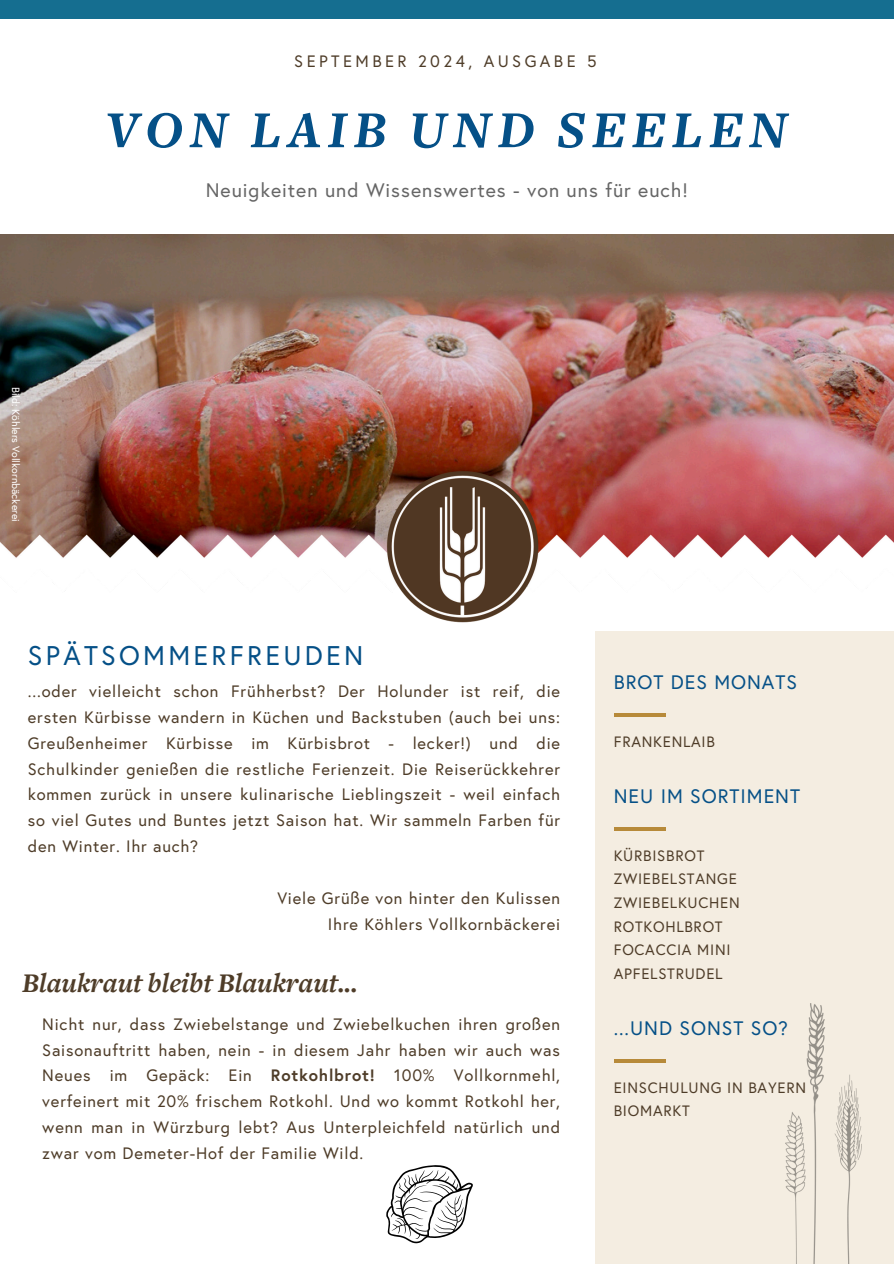
<style>
.page{position:relative;width:894px;height:1264px;background:#fff}
.page>*{position:absolute;margin:0;border:0;box-sizing:border-box;transform-origin:0 0}
.t1{font:italic 700 53.85px "Freight Text";letter-spacing:.115em;color:#055087}
.t2{font:italic 700 28.05px "Freight Text";color:#4e3c28}
.t3{font:27px "Europa";letter-spacing:.12em;color:#055087}
.t4{font:19.5px "Europa";letter-spacing:.05em;color:#666}
.t5{font:19.5px "Europa";letter-spacing:.05em;color:#055087}
.t6{font:16.5px/25.8px "Europa";letter-spacing:.05em;color:#4e3c28;text-align:justify}
.t7{font:16.5px "Europa";letter-spacing:.21em;color:#4e3c28}
.t8{font:15px/23.7px "Europa";letter-spacing:.05em;color:#4e3c28}
.t9{font:10.5px "Europa";color:#fff}
.s1{font-weight:700}
</style>
<div class="page">
<div style="left:0;top:0;width:893px;height:18px;background:#156e90"></div>
<div style="left:595px;top:631px;width:298px;height:632px;background:#f4ede1"></div>
<img style="left:0;top:235px;width:893px;height:190px">
<svg style="left:614px;top:827px;width:51px;height:3px"></svg>
<img style="left:0;top:425px;width:893px;height:198px">
<svg style="left:614px;top:1059px;width:51px;height:3px"></svg>
<hr style="left:613px;top:713px;width:52px;height:3px;background:#b78a39">
<img style="left:785px;top:1003px;width:76px;height:260px">
<svg style="left:386px;top:1165px;width:87px;height:78px"></svg>
<h6 class="t7" style="left:294px;top:50px;width:304px">SEPTEMBER 2024, AUSGABE 5</h6>
<p class="t9" style="left:23px;top:386px;width:136px;rotate:90deg">Bild: Köhlers Vollkornbäckerei</p>
<p class="t1" style="left:106px;top:109px;width:683px">VON LAIB UND SEELEN</p>
<h4 class="t4" style="left:206px;top:177px;width:483px">Neuigkeiten und Wissenswertes - von uns für euch!</h4>
<h4 class="t3" style="left:28px;top:637px;width:337px">SPÄTSOMMERFREUDEN</h4>
<h6 class="t6" style="left:28px;top:677px;width:533px">...oder vielleicht schon Frühherbst? Der Holunder ist reif, die ersten Kürbisse wandern in Küchen und Backstuben (auch bei uns:<br>Greußenheimer Kürbisse im Kürbisbrot - lecker!) und die Schulkinder genießen die restliche Ferienzeit. Die Reiserückkehrer kommen zurück in unsere kulinarische Lieblingszeit - weil einfach so viel Gutes und Buntes jetzt Saison hat. Wir sammeln Farben für den Winter. Ihr auch?</h6>
<h4 class="t6" style="left:277px;top:884px;width:284px">Viele Grüße von hinter den Kulissen</h4>
<h6 class="t6" style="left:328px;top:910px;width:233px">Ihre Köhlers Vollkornbäckerei</h6>
<p class="t2" style="left:22px;top:972px;width:337px">Blaukraut bleibt Blaukraut...</p>
<p class="t6" style="left:42px;top:1010px;width:519px">Nicht nur, dass Zwiebelstange und Zwiebelkuchen ihren großen Saisonauftritt haben, nein - in diesem Jahr haben wir auch was Neues im Gepäck: Ein <span class="s1">Rotkohlbrot!</span> 100% Vollkornmehl, verfeinert mit 20% frischem Rotkohl. Und wo kommt Rotkohl her, wenn man in Würzburg lebt? Aus Unterpleichfeld natürlich und zwar vom Demeter-Hof der Familie Wild.</p>
<h2 class="t5" style="left:613px;top:668px;width:185px">BROT DES MONATS</h2>
<p class="t8" style="left:613px;top:729px;width:103px">FRANKENLAIB</p>
<h5 class="t5" style="left:613px;top:782px;width:188px">NEU IM SORTIMENT</h5>
<h1 class="t8" style="left:613px;top:843px;width:127px">KÜRBISBROT<br>ZWIEBELSTANGE<br>ZWIEBELKUCHEN<br>ROTKOHLBROT<br>FOCACCIA MINI<br>APFELSTRUDEL</h1>
<p class="t5" style="left:613px;top:1014px;width:175px">...UND SONST SO?</p>
<p class="t8" style="left:613px;top:1075px;width:194px">EINSCHULUNG IN BAYERN<br>BIOMARKT</p>
</div>
